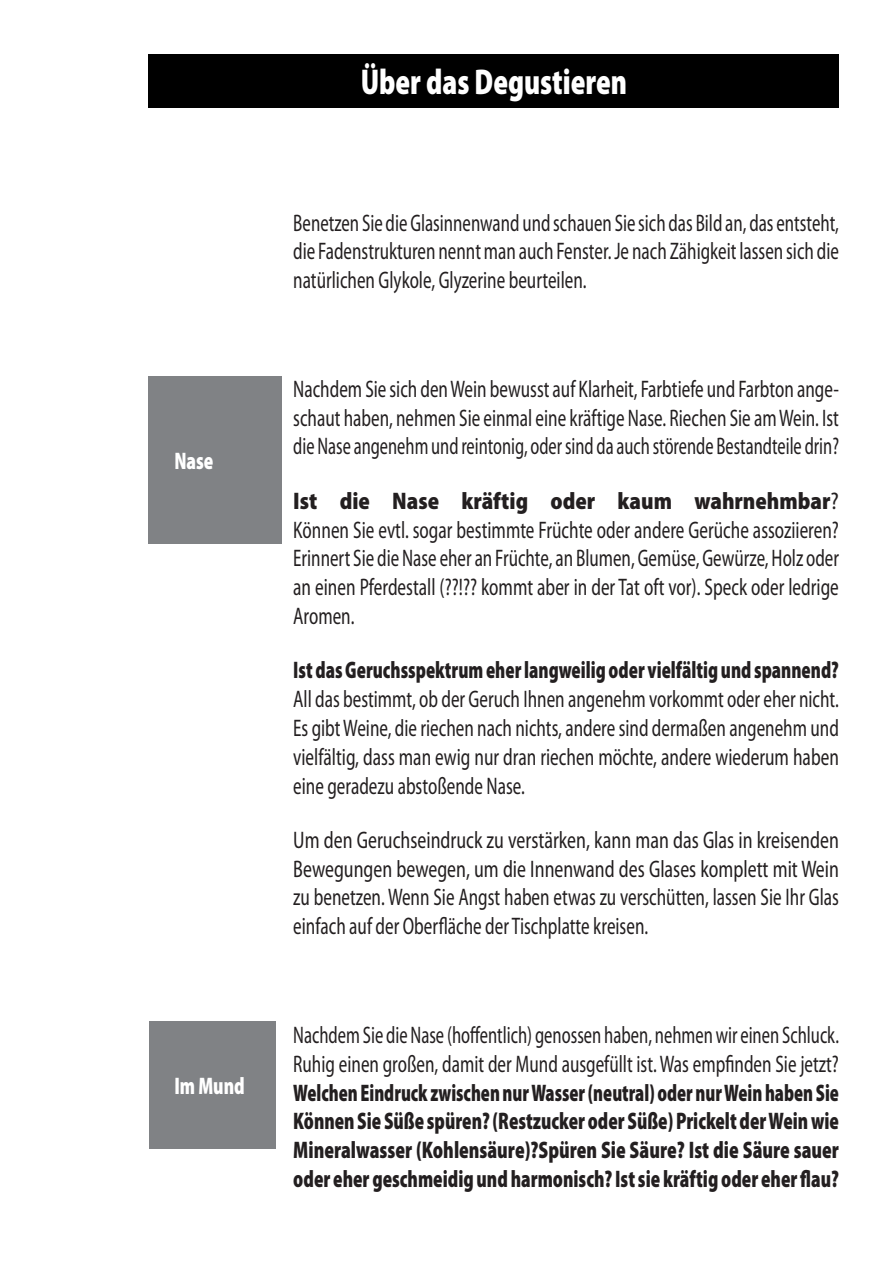
<style>
.page{position:relative;width:893px;height:1263px;background:#fff}
.page>*{position:absolute;margin:0;border:0;box-sizing:border-box;transform-origin:0 0}
.Getränke_Spezialität{font:900 semi-condensed 36px "Myriad Pro";color:#fff;scale:.8 1}
.Copy{font:semi-condensed 24px/28.8px "Myriad Pro";color:#231f20;text-align:justify;scale:.78 1}
.Copy-2{font:900 semi-condensed 24px/28.8px "Myriad Pro";color:#231f20;text-align:justify;scale:.74 1}
.Copy-3{font:semi-condensed 24px/28.8px "Myriad Pro";color:#231f20;text-align:justify;scale:.93 1}
.Copy-4{font:semi-condensed 24px/28.8px "Myriad Pro";color:#231f20;text-align:justify;scale:.81 1}
.Copy-5{font:semi-condensed 24px/28.8px "Myriad Pro";color:#231f20;text-align:justify;scale:.76 1}
.Copy_im_Block{font:900 semi-condensed 24px "Myriad Pro";color:#fff;scale:.78 1}
.s1{font-weight:900}
.s2{font-weight:400}
</style>
<div class="page">
<div style="left:149px;top:54px;width:690px;height:53px;background:#000"></div>
<div style="left:149px;top:376px;width:133px;height:168px;background:#808285"></div>
<div style="left:149px;top:1021px;width:127px;height:128px;background:#808285"></div>
<p class="Copy_im_Block" style="left:174px;top:445px;width:52px">Nase</p>
<p class="Copy_im_Block" style="left:174px;top:1070px;width:92px">Im Mund</p>
<p class="Getränke_Spezialität" style="left:361px;top:58px;width:335px">Über das Degustieren</p>
<p class="Copy-5" style="left:293px;top:208px;width:720px">Benetzen Sie die Glasinnenwand und schauen Sie sich das Bild an, das entsteht, die Fadenstrukturen nennt man auch Fenster. Je nach Zähigkeit lassen sich die natürlichen Glykole, Glyzerine beurteilen.</p>
<p class="Copy" style="left:293px;top:374px;width:701px">Nachdem Sie sich den Wein bewusst auf Klarheit, Farbtiefe und Farbton ange&shy;schaut haben, nehmen Sie einmal eine kräftige Nase. Riechen Sie am Wein. Ist die Nase angenehm und reintonig, oder sind da auch störende Bestandteile drin?</p>
<p class="Copy-3" style="left:293px;top:486px;width:588px"><span class="s1">Ist die Nase kräftig oder kaum wahrnehmbar</span>?<br>Können Sie evtl. sogar bestimmte Früchte oder andere Gerüche assoziieren?<br>Erinnert Sie die Nase eher an Früchte, an Blumen, Gemüse, Gewürze, Holz oder an einen Pferdestall (??!?? kommt aber in der Tat oft vor). Speck oder ledrige Aromen.</p>
<p class="Copy" style="left:293px;top:655px;width:701px"><span class="s1">Ist das Geruchsspektrum eher langweilig oder vielfältig und spannend?<br></span>All das bestimmt, ob der Geruch Ihnen angenehm vorkommt oder eher nicht.<br>Es gibt Weine, die riechen nach nichts, andere sind dermaßen angenehm und vielfältig, dass man ewig nur dran riechen möchte, andere wiederum haben eine geradezu abstoßende Nase.</p>
<p class="Copy-4" style="left:293px;top:825px;width:675px">Um den Geruchseindruck zu verstärken, kann man das Glas in kreisenden Bewegungen bewegen, um die Innenwand des Glases komplett mit Wein zu benetzen. Wenn Sie Angst haben etwas zu verschütten, lassen Sie Ihr Glas einfach auf der Oberfläche der Tischplatte kreisen.</p>
<p class="Copy-2" style="left:293px;top:1019px;width:739px"><span class="s2">Nachdem Sie die Nase (hoffentlich) genossen haben, nehmen wir einen Schluck.<br>Ruhig einen großen, damit der Mund ausgefüllt ist. Was empfinden Sie jetzt?<br></span>Welchen Eindruck zwischen nur Wasser (neutral) oder nur Wein haben Sie Können Sie Süße spüren? (Restzucker oder Süße) Prickelt der Wein wie Mineralwasser (Kohlensäure)?Spüren Sie Säure? Ist die Säure sauer oder eher geschmeidig und harmonisch? Ist sie kräftig oder eher flau?</p>
</div>
